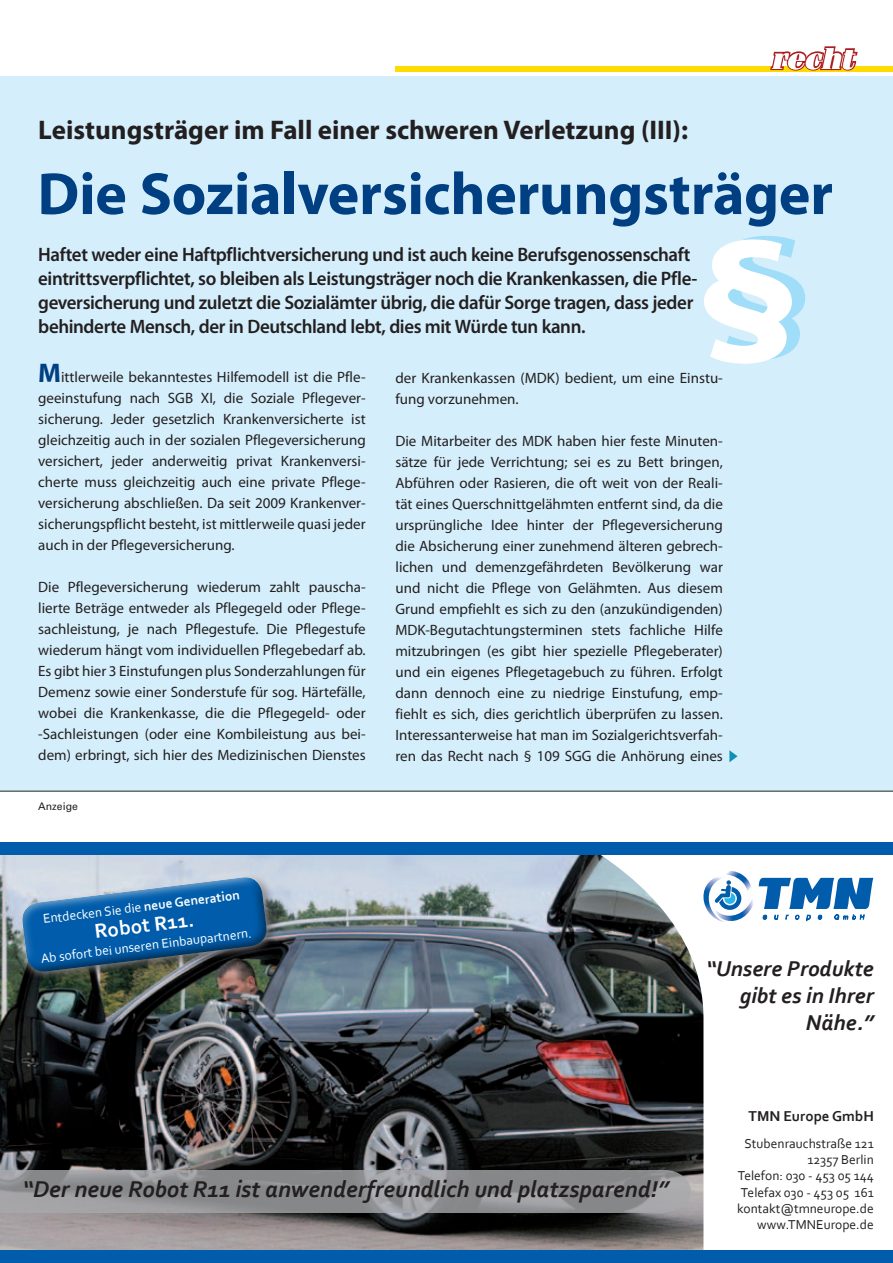
<style>
.page{position:relative;width:893px;height:1263px;background:#fff}
.page>*{position:absolute;margin:0;border:0;box-sizing:border-box;transform-origin:0 0}
.t1{font:900 161.55px "Myriad Pro";color:#9fddf8;scale:1.08 1}
.t2{font:700 60px "Myriad Pro";letter-spacing:-.005em;color:#013f83}
.t3{font:italic 900 30px "Fenice";color:#fff}
.t4{font:700 27px "Myriad Pro";color:#231f20}
.t5{font:italic 700 24px "Corbel";color:#231f20}
.t6{font:italic 700 22.5px/27px "Corbel";color:#231f20;text-align:right}
.t7{font:700 21px "Corbel";color:#fff}
.t8{font:600 19.5px/24px "Myriad Pro";letter-spacing:-.02em;color:#231f20}
.t9{font:15px/21px "Myriad Pro";color:#231f20;text-align:justify}
.t10{font:700 15px "Corbel";color:#231f20}
.t11{font:13.5px/16.2px "Corbel";color:#231f20;text-align:right}
.t12{font:13.5px "Corbel";color:#fff}
.t13{font:10.5px "Univers";color:#231f20}
.s1{font-weight:700;font-size:27px;color:#013f83}
.s2{font-weight:700}
</style>
<div class="page">
<div style="left:0;top:77px;width:893px;height:714px;background:#d4effb"></div>
<div style="left:395px;top:67px;width:498px;height:5px;background:#ffdc01"></div>
<svg style="left:768px;top:46px;width:91px;height:25px"></svg>
<svg style="left:729px;top:750px;width:9px;height:12px"></svg>
<hr style="left:0;top:791px;width:893px;height:1px;background:#231f20">
<img style="left:0;top:855px;width:419px;height:395px">
<img style="left:419px;top:855px;width:455px;height:395px">
<svg style="left:700px;top:871px;width:173px;height:53px"></svg>
<div style="left:0;top:1250px;width:893px;height:13px;background:#015dab"></div>
<div style="left:0;top:842px;width:893px;height:13px;background:#015dab"></div>
<svg style="left:0;top:1170px;width:658px;height:42px;background:#909193"></svg>
<svg style="left:637px;top:1170px;width:54px;height:42px;background:#9e9ea1"></svg>
<img style="left:10px;top:864px;width:269px;height:120px">
<svg style="left:76px;top:1236px;width:9px;height:14px"></svg>
<h3 class="t4" style="left:38px;top:112px;width:651px">Leistungsträger im Fall einer schweren Verletzung (III):</h3>
<h3 class="t3" style="left:771px;top:40px;width:84px">recht</h3>
<h2 class="t2" style="left:37px;top:155px;width:797px">Die Sozialversicherungsträger</h2>
<p class="t8" style="left:38px;top:242px;width:661px">Haftet weder eine Haftpflichtversicherung und ist auch keine Berufsgenossenschaft eintrittsverpflichtet, so bleiben als Leistungsträger noch die Krankenkassen, die Pfle&shy;geversicherung und zuletzt die Sozialämter übrig, die dafür Sorge tragen, dass jeder behinderte Mensch, der in Deutschland lebt, dies mit Würde tun kann.</p>
<h1 class="t1" style="left:710px;top:184px;width:95px">§</h1>
<p class="t9" style="left:38px;top:367px;width:329px"><span class="s1">M</span>ittlerweile bekanntestes Hilfemodell ist die Pfle&shy;geeinstufung nach SGB XI, die Soziale Pflegever&shy;sicherung. Jeder gesetzlich Krankenversicherte ist gleichzeitig auch in der sozialen Pflegeversicherung versichert, jeder anderweitig privat Krankenversi&shy;cherte muss gleichzeitig auch eine private Pflege&shy;versicherung abschließen. Da seit 2009 Krankenver&shy;sicherungspflicht besteht, ist mittlerweile quasi jeder auch in der Pflegeversicherung.</p>
<p class="t9" style="left:38px;top:577px;width:329px">Die Pflegeversicherung wiederum zahlt pauscha&shy;lierte Beträge entweder als Pflegegeld oder Pflege&shy;sachleistung, je nach Pflegestufe. Die Pflegestufe wiederum hängt vom individuellen Pflegebedarf ab.<br>Es gibt hier 3 Einstufungen plus Sonderzahlungen für Demenz sowie einer Sonderstufe für sog. Härtefälle, wobei die Krankenkasse, die die Pflegegeld- oder -Sachleistungen (oder eine Kombileistung aus bei&shy;dem) erbringt, sich hier des Medizinischen Dienstes</p>
<p class="t13" style="left:38px;top:800px;width:41px">Anzeige</p>
<p class="t9" style="left:395px;top:368px;width:329px">der Krankenkassen (MDK) bedient, um eine Einstu&shy;fung vorzunehmen.</p>
<p class="t9" style="left:395px;top:431px;width:329px">Die Mitarbeiter des MDK haben hier feste Minuten&shy;sätze für jede Verrichtung; sei es zu Bett bringen, Abführen oder Rasieren, die oft weit von der Reali&shy;tät eines Querschnittgelähmten entfernt sind, da die ursprüngliche Idee hinter der Pflegeversicherung die Absicherung einer zunehmend älteren gebrech&shy;lichen und demenzgefährdeten Bevölkerung war und nicht die Pflege von Gelähmten. Aus diesem Grund empfiehlt es sich zu den (anzukündigenden)<br>MDK-Begutachtungsterminen stets fachliche Hilfe mitzubringen (es gibt hier spezielle Pflegeberater) und ein eigenes Pflegetagebuch zu führen. Erfolgt dann dennoch eine zu niedrige Einstufung, emp&shy;fiehlt es sich, dies gerichtlich überprüfen zu lassen.<br>Interessanterweise hat man im Sozialgerichtsverfah&shy;ren das Recht nach § 109 SGG die Anhörung eines</p>
<p class="t12" style="left:42px;top:910px;width:199px;rotate:-7deg">Entdecken Sie die <span class="s2">neue Generation</span></p>
<h3 class="t7" style="left:93px;top:918px;width:102px;rotate:-7deg">Robot R11.</h3>
<p class="t12" style="left:40px;top:950px;width:214px;rotate:-7deg">Ab sofort bei unseren Einbaupartnern.</p>
<h3 class="t6" style="left:706px;top:955px;width:169px">“Unsere Produkte gibt es in Ihrer<br>Nähe.”</h3>
<h3 class="t5" style="left:22px;top:1174px;width:648px">“Der neue Robot R11 ist anwenderfreundlich und platzsparend!”</h3>
<p class="t10" style="left:748px;top:1107px;width:127px">TMN Europe GmbH</p>
<p class="t11" style="left:737px;top:1135px;width:138px">Stubenrauchstraße 121<br>12357 Berlin<br>Telefon: 030 - 453 05 144<br>Telefax 030 - 453 05 161 kontakt@tmneurope.de www.TMNEurope.de</p>
</div>
